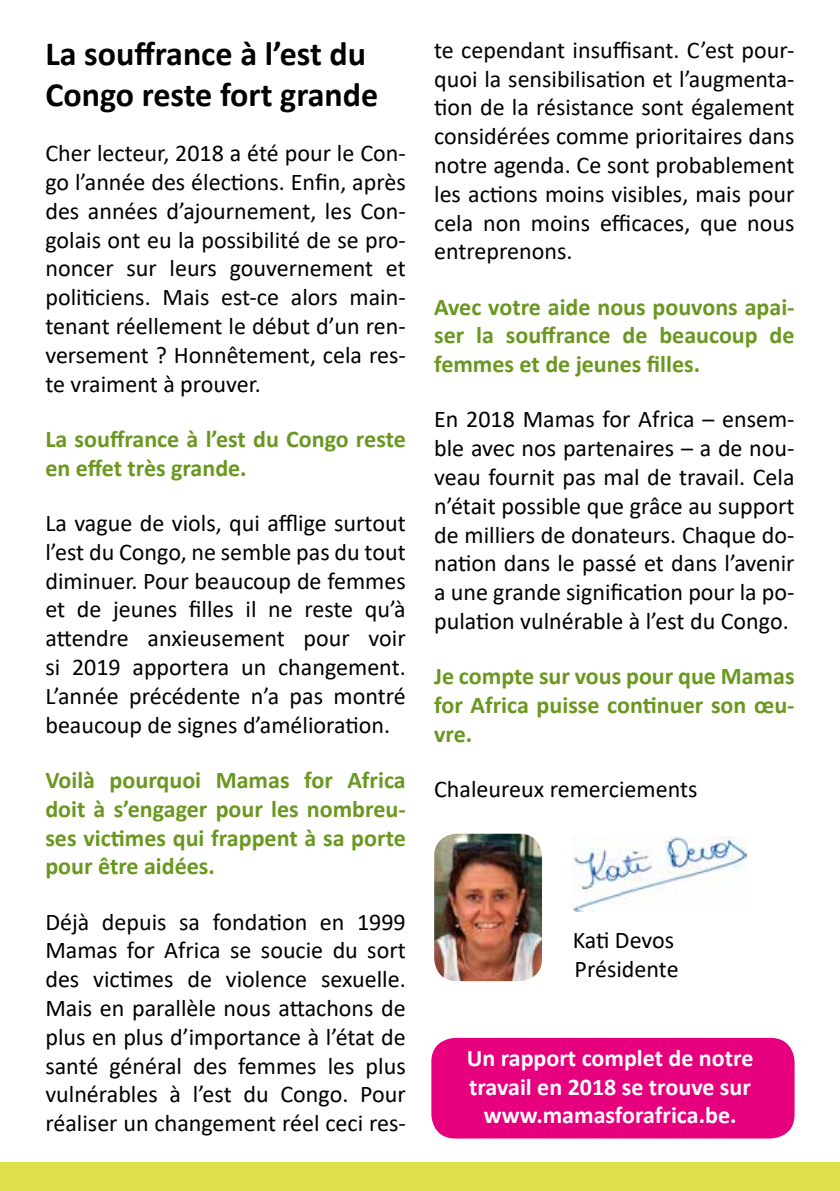
<style>
.page{position:relative;width:840px;height:1191px;background:#fff}
.page>*{position:absolute;margin:0;border:0;box-sizing:border-box;transform-origin:0 0}
.t1{font:700 34px/40.8px "Calibri";color:#000}
.t2{font:24px/28.8px "Calibri";color:#000;text-align:justify}
.t3{font:700 24px/28.8px "Calibri";color:#6a971f;text-align:justify}
.t4{font:700 24px/28.8px "Calibri";color:#fff;text-align:center}
</style>
<div class="page">
<img style="left:572px;top:836px;width:174px;height:76px">
<div style="left:431px;top:1037px;width:363px;height:101px;background:#e6007d;border-radius:24px"></div>
<img style="left:434px;top:833px;width:107px;height:148px">
<div style="left:0;top:1162px;width:839px;height:29px;background:#dddf4b"></div>
<h1 class="t1" style="left:45px;top:33px;width:334px">La souffrance à l’est du<br>Congo reste fort grande</h1>
<p class="t2" style="left:45px;top:138px;width:362px">Cher lecteur, 2018 a été pour le Con&shy;go l’année des élections. Enfin, après des années d’ajournement, les Con&shy;golais ont eu la possibilité de se pro&shy;noncer sur leurs gouvernement et politiciens. Mais est-ce alors main&shy;tenant réellement le début d’un ren&shy;versement ? Honnêtement, cela res&shy;te vraiment à prouver.</p>
<p class="t3" style="left:45px;top:424px;width:361px">La souffrance à l’est du Congo reste en effet très grande.</p>
<p class="t2" style="left:45px;top:508px;width:362px">La vague de viols, qui afflige surtout l’est du Congo, ne semble pas du tout diminuer. Pour beaucoup de femmes et de jeunes filles il ne reste qu’à attendre anxieusement pour voir si 2019 apportera un changement.<br>L’année précédente n’a pas montré beaucoup de signes d’amélioration.</p>
<p class="t3" style="left:45px;top:765px;width:362px">Voilà pourquoi Mamas for Africa doit à s’engager pour les nombreu&shy;ses victimes qui frappent à sa porte pour être aidées.</p>
<p class="t2" style="left:45px;top:906px;width:362px">Déjà depuis sa fondation en 1999<br>Mamas for Africa se soucie du sort des victimes de violence sexuelle.<br>Mais en parallèle nous attachons de plus en plus d’importance à l’état de santé général des femmes les plus vulnérables à l’est du Congo. Pour réaliser un changement réel ceci res-</p>
<p class="t2" style="left:434px;top:35px;width:362px">te cependant insuffisant. C’est pour&shy;quoi la sensibilisation et l’augmenta&shy;tion de la résistance sont également considérées comme prioritaires dans notre agenda. Ce sont probablement les actions moins visibles, mais pour cela non moins efficaces, que nous entreprenons.</p>
<p class="t3" style="left:434px;top:292px;width:361px">Avec votre aide nous pouvons apai&shy;ser la souffrance de beaucoup de femmes et de jeunes filles.</p>
<p class="t2" style="left:434px;top:404px;width:361px">En 2018 Mamas for Africa – ensem&shy;ble avec nos partenaires – a de nou&shy;veau fournit pas mal de travail. Cela n’était possible que grâce au support de milliers de donateurs. Chaque do&shy;nation dans le passé et dans l’avenir a une grande signification pour la po&shy;pulation vulnérable à l’est du Congo.</p>
<p class="t3" style="left:434px;top:661px;width:362px">Je compte sur vous pour que Mamas for Africa puisse continuer son œu&shy;vre.</p>
<p class="t2" style="left:434px;top:774px;width:265px">Chaleureux remerciements</p>
<p class="t2" style="left:572px;top:925px;width:107px">Kati Devos<br>Présidente</p>
<p class="t4" style="left:466px;top:1043px;width:288px">Un rapport complet de notre travail en 2018 se trouve sur www.mamasforafrica.be.</p>
</div>
